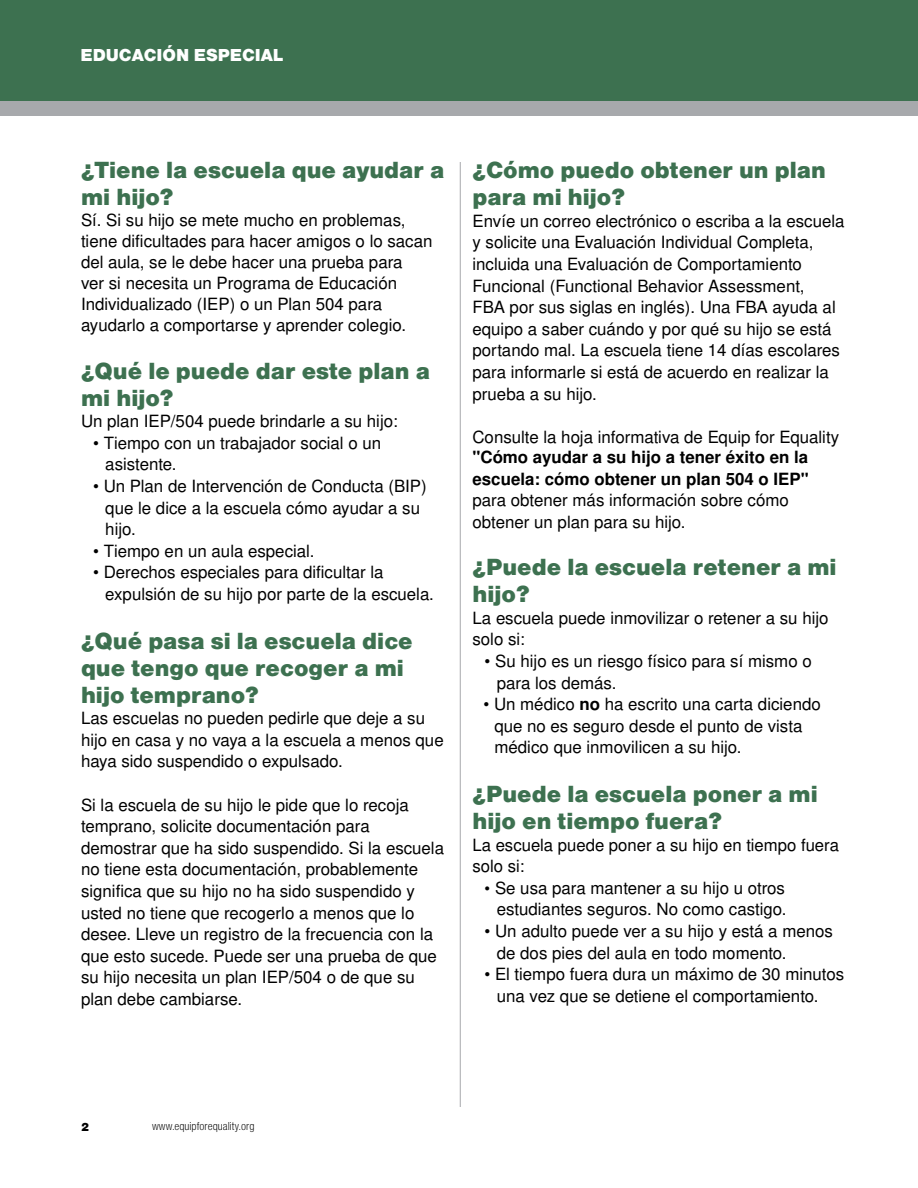
<style>
.page{position:relative;width:918px;height:1188px;background:#fff}
.page>*{position:absolute;margin:0;border:0;box-sizing:border-box;transform-origin:0 0}
.t1{font:24.3px/27px "Nimbus Sans DOT Blac";color:#3d7150}
.t2{font:18px "Nimbus Sans DOT Blac";color:#fff}
.t3{font:16.8px/21.6px "Nimbus San L";color:#000}
.t4{font:700 16.8px/21.6px "Nimbus San L";color:#000}
.t5{font:12px "Nimbus Sans DOT Ligh Cond";color:#000}
.t6{font:12px "Nimbus Sans DOT Blac";color:#000}
.s1{font-weight:700}
.s2{font-size:16.2px}
</style>
<div class="page">
<div style="left:0;top:0;width:918px;height:101px;background:#3d7150"></div>
<div style="left:0;top:101px;width:918px;height:14px;background:#a7a9ac"></div>
<hr style="left:460px;top:162px;width:1px;height:945px;background:#a7a9ac">
<p class="t2" style="left:81px;top:44px;width:204px">EDUCACIÓN ESPECIAL</p>
<h1 class="t1" style="left:81px;top:157px;width:365px">¿Tiene la escuela que ayudar a mi hijo?</h1>
<p class="t3" style="left:81px;top:209px;width:353px;line-height:21px">Sí. Si su hijo se mete mucho en problemas, tiene dificultades para hacer amigos o lo sacan del aula, se le debe hacer una prueba para<br>ver si necesita un Programa de Educación Individualizado (IEP) o un Plan 504 para ayudarlo a comportarse y aprender colegio.</p>
<h1 class="t1" style="left:81px;top:357px;width:350px">¿Qué le puede dar este plan a mi hijo?</h1>
<p class="t3" style="left:81px;top:410px;width:318px">Un plan IEP/504 puede brindarle a su hijo:</p>
<p class="t3" style="left:105px;top:432px;width:277px;text-indent:-12px">• Tiempo con un trabajador social o un asistente.</p>
<p class="t3" style="left:105px;top:475px;width:323px;text-indent:-12px">• Un Plan de Intervención de Conducta (BIP) que le dice a la escuela cómo ayudar a su hijo.</p>
<p class="t3" style="left:93px;top:540px;width:223px">• Tiempo en un aula especial.</p>
<p class="t3" style="left:105px;top:561px;width:330px;text-indent:-12px">• Derechos especiales para dificultar la expulsión de su hijo por parte de la escuela.</p>
<h1 class="t1" style="left:81px;top:627px;width:333px">¿Qué pasa si la escuela dice que tengo que recoger a mi hijo temprano?</h1>
<p class="t3" style="left:81px;top:707px;width:364px">Las escuelas no pueden pedirle que deje a su hijo en casa y no vaya a la escuela a menos que haya sido suspendido o expulsado.</p>
<p class="t3" style="left:81px;top:793px;width:365px">Si la escuela de su hijo le pide que lo recoja temprano, solicite documentación para demostrar que ha sido suspendido. Si la escuela no tiene esta documentación, probablemente significa que su hijo no ha sido suspendido y usted no tiene que recogerlo a menos que lo desee. Lleve un registro de la frecuencia con la que esto sucede. Puede ser una prueba de que su hijo necesita un plan IEP/504 o de que su plan debe cambiarse.</p>
<h1 class="t1" style="left:472px;top:157px;width:355px">¿Cómo puedo obtener un plan para mi hijo?</h1>
<p class="t3" style="left:472px;top:209px;width:374px">Envíe un correo electrónico o escriba a la escuela y solicite una Evaluación Individual Completa, incluida una Evaluación de Comportamiento Funcional (Functional Behavior Assessment,<br>FBA por sus siglas en inglés). Una FBA ayuda al equipo a saber cuándo y por qué su hijo se está portando mal. La escuela tiene 14 días escolares para informarle si está de acuerdo en realizar la prueba a su hijo.</p>
<p class="t3" style="left:472px;top:425px;width:368px">Consulte la hoja informativa de Equip for Equality</p>
<p class="t4" style="left:472px;top:446px;width:338px">"Cómo ayudar a su hijo a tener éxito en la escuela: cómo obtener un plan 504 o IEP"</p>
<p class="t3" style="left:472px;top:489px;width:318px">para obtener más información sobre cómo obtener un plan para su hijo.</p>
<h1 class="t1" style="left:472px;top:554px;width:366px">¿Puede la escuela retener a mi hijo?</h1>
<p class="t3" style="left:472px;top:606px;width:358px">La escuela puede inmovilizar o retener a su hijo solo si:</p>
<p class="t3" style="left:497px;top:650px;width:317px;text-indent:-12px">• Su hijo es un riesgo físico para sí mismo o para los demás.</p>
<p class="t3" style="left:494px;top:693px;width:328px;text-indent:-11px">• Un médico <span class="s1">no</span> ha escrito una carta diciendo que no es seguro desde el punto de vista médico que inmovilicen a su hijo.</p>
<h1 class="t1" style="left:472px;top:780px;width:347px">¿Puede la escuela poner a mi hijo en tiempo fuera?</h1>
<p class="t3" style="left:472px;top:833px;width:368px">La escuela puede poner a su hijo en tiempo fuera solo si:</p>
<p class="t3" style="left:485px;top:876px;width:303px;text-align:right"><span class="s2">•</span> Se usa para mantener a su hijo u otros estudiantes seguros. No como castigo.</p>
<p class="t3" style="left:497px;top:920px;width:338px;text-indent:-12px">• Un adulto puede ver a su hijo y está a menos de dos pies del aula en todo momento.</p>
<p class="t3" style="left:497px;top:963px;width:349px;text-indent:-12px">• El tiempo fuera dura un máximo de 30 minutos una vez que se detiene el comportamiento.</p>
<p class="t6" style="left:81px;top:1120px;width:10px">2</p>
<p class="t5" style="left:152px;top:1120px;width:104px">www.equipforequality.org</p>
</div>
